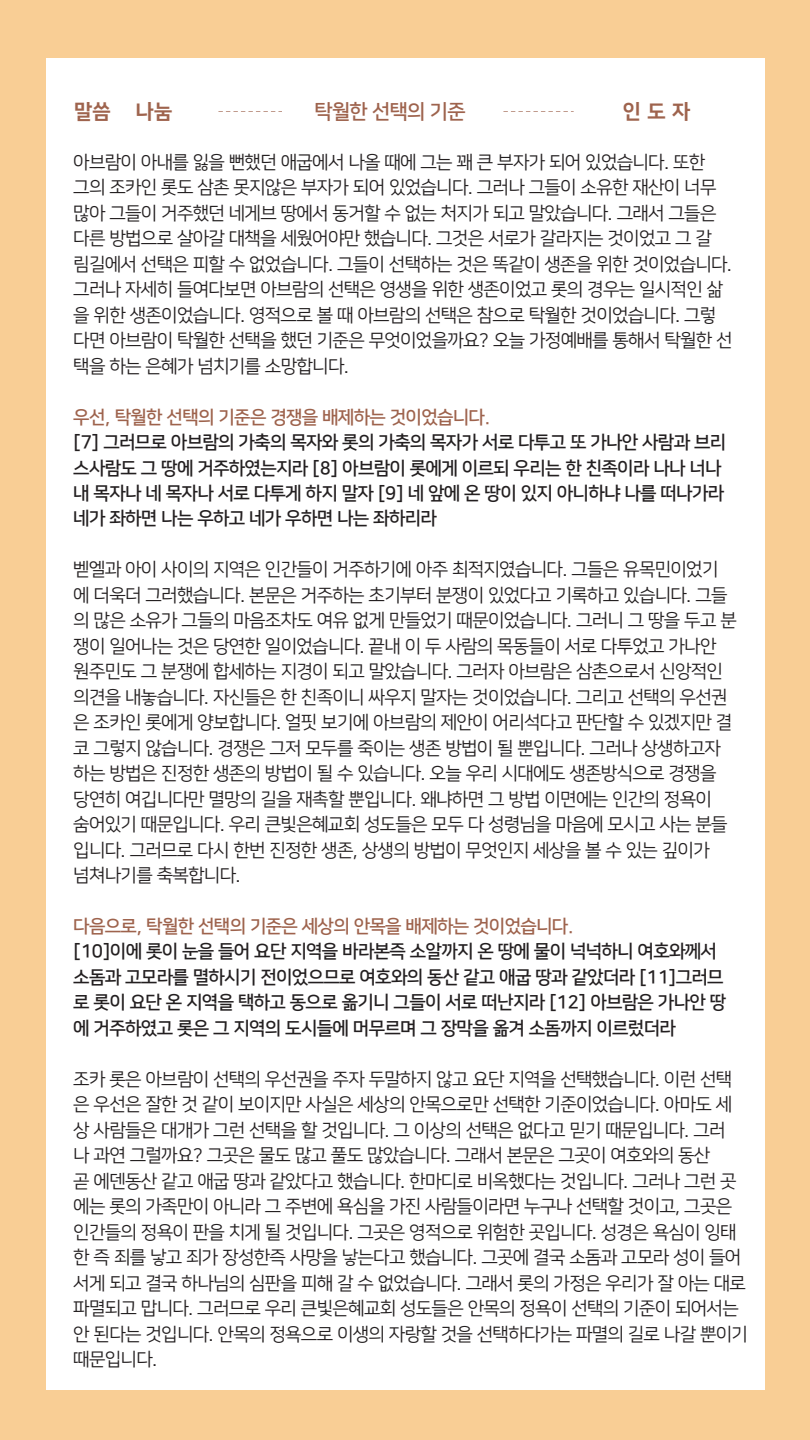
<style>
.page{position:relative;width:810px;height:1440px;background:#f9ce95}
.page>*{position:absolute;margin:0;border:0;box-sizing:border-box;transform-origin:0 0}
.t1{font:20.33px "Nanum Square ac B";color:#9e634d}
.t2{font:20.33px "Nanum Square ac EB";color:#9e634d}
.t3{font:18.3px/25.5px "Nanum Square ac R";color:#231f20}
.t4{font:18.3px/25.5px "Nanum Square ac B";color:#231f20}
.t5{font:18.3px "Nanum Square ac B";color:#9e634d}
</style>
<div class="page">
<div style="left:46px;top:58px;width:719px;height:1332px;background:#fff"></div>
<svg style="left:219px;top:111px;width:354px;height:1px"></svg>
<div style="left:282px;top:94px;width:218px;height:33px;background:#fff"></div>
<p class="t1" style="left:315px;top:101px;width:152px">탁월한 선택의 기준</p>
<p class="t2" style="left:74px;top:100px;width:99px">말씀 나눔</p>
<p class="t2" style="left:623px;top:101px;width:68px">인 도 자</p>
<p class="t3" style="left:74px;top:150px;width:660px">아브람이 아내를 잃을 뻔했던 애굽에서 나올 때에 그는 꽤 큰 부자가 되어 있었습니다. 또한 그의 조카인 롯도 삼촌 못지않은 부자가 되어 있었습니다. 그러나 그들이 소유한 재산이 너무 많아 그들이 거주했던 네게브 땅에서 동거할 수 없는 처지가 되고 말았습니다. 그래서 그들은 다른 방법으로 살아갈 대책을 세웠어야만 했습니다. 그것은 서로가 갈라지는 것이었고 그 갈 림길에서 선택은 피할 수 없었습니다. 그들이 선택하는 것은 똑같이 생존을 위한 것이었습니다. 그러나 자세히 들여다보면 아브람의 선택은 영생을 위한 생존이었고 롯의 경우는 일시적인 삶 을 위한 생존이었습니다. 영적으로 볼 때 아브람의 선택은 참으로 탁월한 것이었습니다. 그렇 다면 아브람이 탁월한 선택을 했던 기준은 무엇이었을까요? 오늘 가정예배를 통해서 탁월한 선 택을 하는 은혜가 넘치기를 소망합니다.</p>
<p class="t5" style="left:74px;top:407px;width:418px">우선, 탁월한 선택의 기준은 경쟁을 배제하는 것이었습니다.</p>
<p class="t4" style="left:74px;top:430px;width:654px">[7] 그러므로 아브람의 가축의 목자와 롯의 가축의 목자가 서로 다투고 또 가나안 사람과 브리 스사람도 그 땅에 거주하였는지라 [8] 아브람이 롯에게 이르되 우리는 한 친족이라 나나 너나 내 목자나 네 목자나 서로 다투게 하지 말자 [9] 네 앞에 온 땅이 있지 아니하냐 나를 떠나가라 네가 좌하면 나는 우하고 네가 우하면 나는 좌하리라</p>
<p class="t3" style="left:74px;top:557px;width:664px">벧엘과 아이 사이의 지역은 인간들이 거주하기에 아주 최적지였습니다. 그들은 유목민이었기 에 더욱더 그러했습니다. 본문은 거주하는 초기부터 분쟁이 있었다고 기록하고 있습니다. 그들 의 많은 소유가 그들의 마음조차도 여유 없게 만들었기 때문이었습니다. 그러니 그 땅을 두고 분 쟁이 일어나는 것은 당연한 일이었습니다. 끝내 이 두 사람의 목동들이 서로 다투었고 가나안 원주민도 그 분쟁에 합세하는 지경이 되고 말았습니다. 그러자 아브람은 삼촌으로서 신앙적인 의견을 내놓습니다. 자신들은 한 친족이니 싸우지 말자는 것이었습니다. 그리고 선택의 우선권 은 조카인 롯에게 양보합니다. 얼핏 보기에 아브람의 제안이 어리석다고 판단할 수 있겠지만 결 코 그렇지 않습니다. 경쟁은 그저 모두를 죽이는 생존 방법이 될 뿐입니다. 그러나 상생하고자 하는 방법은 진정한 생존의 방법이 될 수 있습니다. 오늘 우리 시대에도 생존방식으로 경쟁을 당연히 여깁니다만 멸망의 길을 재촉할 뿐입니다. 왜냐하면 그 방법 이면에는 인간의 정욕이 숨어있기 때문입니다. 우리 큰빛은혜교회 성도들은 모두 다 성령님을 마음에 모시고 사는 분들 입니다. 그러므로 다시 한번 진정한 생존, 상생의 방법이 무엇인지 세상을 볼 수 있는 깊이가 넘쳐나기를 축복합니다.</p>
<p class="t5" style="left:74px;top:917px;width:501px">다음으로, 탁월한 선택의 기준은 세상의 안목을 배제하는 것이었습니다.</p>
<p class="t4" style="left:74px;top:939px;width:654px">[10]이에 롯이 눈을 들어 요단 지역을 바라본즉 소알까지 온 땅에 물이 넉넉하니 여호와께서 소돔과 고모라를 멸하시기 전이었으므로 여호와의 동산 같고 애굽 땅과 같았더라 [11]그러므 로 롯이 요단 온 지역을 택하고 동으로 옮기니 그들이 서로 떠난지라 [12] 아브람은 가나안 땅 에 거주하였고 롯은 그 지역의 도시들에 머무르며 그 장막을 옮겨 소돔까지 이르렀더라</p>
<p class="t3" style="left:74px;top:1067px;width:675px">조카 롯은 아브람이 선택의 우선권을 주자 두말하지 않고 요단 지역을 선택했습니다. 이런 선택 은 우선은 잘한 것 같이 보이지만 사실은 세상의 안목으로만 선택한 기준이었습니다. 아마도 세 상 사람들은 대개가 그런 선택을 할 것입니다. 그 이상의 선택은 없다고 믿기 때문입니다. 그러<br>나 과연 그럴까요? 그곳은 물도 많고 풀도 많았습니다. 그래서 본문은 그곳이 여호와의 동산<br>곧 에덴동산 같고 애굽 땅과 같았다고 했습니다. 한마디로 비옥했다는 것입니다. 그러나 그런 곳 에는 롯의 가족만이 아니라 그 주변에 욕심을 가진 사람들이라면 누구나 선택할 것이고, 그곳은 인간들의 정욕이 판을 치게 될 것입니다. 그곳은 영적으로 위험한 곳입니다. 성경은 욕심이 잉태 한 즉 죄를 낳고 죄가 장성한즉 사망을 낳는다고 했습니다. 그곳에 결국 소돔과 고모라 성이 들어 서게 되고 결국 하나님의 심판을 피해 갈 수 없었습니다. 그래서 롯의 가정은 우리가 잘 아는 대로 파멸되고 맙니다. 그러므로 우리 큰빛은혜교회 성도들은 안목의 정욕이 선택의 기준이 되어서는 안 된다는 것입니다. 안목의 정욕으로 이생의 자랑할 것을 선택하다가는 파멸의 길로 나갈 뿐이기 때문입니다.</p>
</div>
